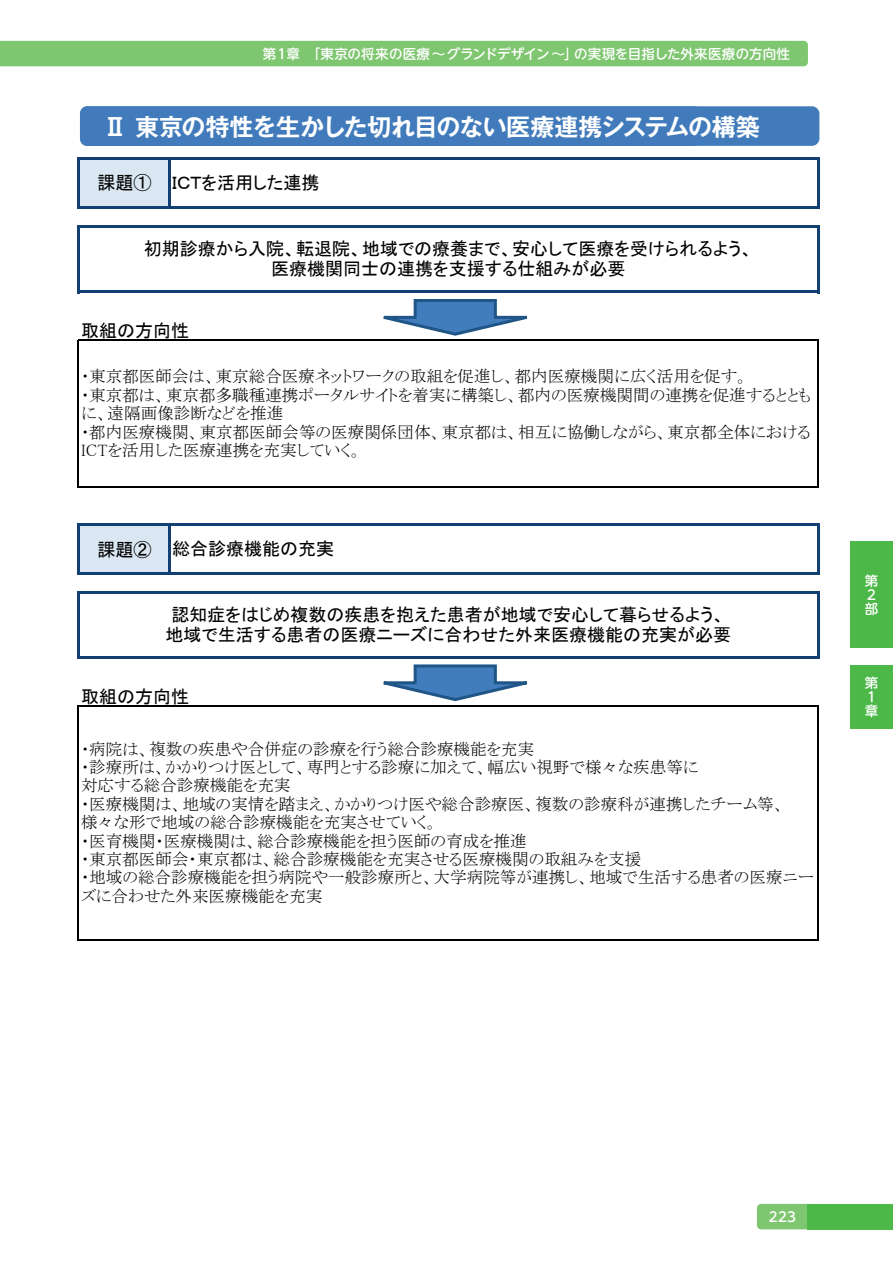
<style>
.page{position:relative;width:893px;height:1263px;background:#fff}
.page>*{position:absolute;margin:0;border:0;box-sizing:border-box;transform-origin:0 0}
.t1{font:700 24px "Gothic MB101 Pro De";letter-spacing:-.025em;color:#fff}
.t2{font:18px/19.8px "MS P Gothic";color:#000;text-align:center}
.t3{font:18px "MS P Gothic";letter-spacing:.005em;color:#fff}
.t4{font:16.5px/18.3px "MS P Mincho";color:#000}
.t5{font:500 13.5px/14.1px "UD Shin M Go Pro";letter-spacing:.005em;color:#fff}
</style>
<div class="page">
<div style="left:757px;top:1204px;width:56px;height:25px;background:#7fc670;border-radius:4px"></div>
<div style="left:808px;top:1204px;width:85px;height:25px;background:#4cb848"></div>
<div style="left:79px;top:158px;width:90px;height:49px;background:#dae7f2"></div>
<div style="left:79px;top:525px;width:90px;height:49px;background:#dae7f2"></div>
<hr style="left:77px;top:157px;width:3px;height:52px;background:#124074">
<hr style="left:817px;top:160px;width:3px;height:49px;background:#124074">
<hr style="left:77px;top:225px;width:3px;height:68px;background:#124074">
<hr style="left:817px;top:228px;width:3px;height:65px;background:#124074">
<hr style="left:77px;top:340px;width:2px;height:148px;background:#000">
<hr style="left:168px;top:160px;width:3px;height:49px;background:#124074">
<hr style="left:818px;top:341px;width:1px;height:147px;background:#000">
<hr style="left:77px;top:523px;width:3px;height:52px;background:#124074">
<hr style="left:817px;top:526px;width:3px;height:49px;background:#124074">
<hr style="left:77px;top:591px;width:3px;height:67px;background:#124074">
<hr style="left:817px;top:594px;width:3px;height:64px;background:#124074">
<hr style="left:77px;top:705px;width:2px;height:235px;background:#000">
<hr style="left:168px;top:526px;width:3px;height:49px;background:#124074">
<hr style="left:818px;top:707px;width:1px;height:233px;background:#000">
<hr style="left:80px;top:157px;width:740px;height:3px;background:#124074">
<hr style="left:80px;top:206px;width:740px;height:3px;background:#124074">
<hr style="left:80px;top:225px;width:740px;height:3px;background:#124074">
<hr style="left:80px;top:290px;width:740px;height:3px;background:#124074">
<hr style="left:79px;top:340px;width:740px;height:1px;background:#000">
<hr style="left:79px;top:486px;width:740px;height:2px;background:#000">
<hr style="left:80px;top:523px;width:740px;height:3px;background:#124074">
<hr style="left:80px;top:572px;width:740px;height:3px;background:#124074">
<hr style="left:80px;top:591px;width:740px;height:3px;background:#124074">
<hr style="left:80px;top:656px;width:740px;height:2px;background:#124074">
<hr style="left:79px;top:705px;width:740px;height:2px;background:#000">
<hr style="left:79px;top:939px;width:740px;height:1px;background:#000">
<svg style="left:383px;top:299px;width:144px;height:37px"></svg>
<svg style="left:383px;top:664px;width:144px;height:38px"></svg>
<div style="left:80px;top:106px;width:739px;height:40px;background:#417bbc;border-radius:7px"></div>
<div style="left:850px;top:542px;width:43px;height:106px;background:#4cb848"></div>
<div style="left:850px;top:665px;width:43px;height:64px;background:#4cb848"></div>
<div style="left:0;top:41px;width:808px;height:25px;background:#7fc670"></div>
<p class="t5" style="left:263px;top:46px;width:529px">第１章　「東京の将来の医療 ～ グランドデザイン ～」の実現を目指した外来医療の方向性</p>
<p class="t1" style="left:103px;top:107px;width:658px">Ⅱ 東京の特性を生かした切れ目のない医療連携システムの構築</p>
<p class="t3" style="left:93px;top:117px;width:503px">Ⅱ 東京の特性を生かした切れ目のない医療連携システムの構築</p>
<p class="t2" style="left:97px;top:173px;width:55px">課題①</p>
<p class="t2" style="left:172px;top:172px;width:149px">ＩＣＴを活用した連携</p>
<p class="t2" style="left:144px;top:239px;width:611px">初期診療から入院、転退院、地域での療養まで、安心して医療を受けられるよう、医療機関同士の連携を支援する仕組みが必要</p>
<p class="t2" style="left:81px;top:321px;width:109px">取組の方向性</p>
<p class="t4" style="left:81px;top:367px;width:732px">・東京都医師会は、東京総合医療ネットワークの取組を促進し、都内医療機関に広く活用を促す。<br>・東京都は、東京都多職種連携ポータルサイトを着実に構築し、都内の医療機関間の連携を促進するとともに、遠隔画像診断などを推進<br>・都内医療機関、東京都医師会等の医療関係団体、東京都は、相互に協働しながら、東京都全体におけるICTを活用した医療連携を充実していく。</p>
<p class="t2" style="left:97px;top:539px;width:55px">課題②</p>
<p class="t2" style="left:172px;top:539px;width:163px">総合診療機能の充実</p>
<p class="t2" style="left:166px;top:604px;width:567px">認知症をはじめ複数の疾患を抱えた患者が地域で安心して暮らせるよう、地域で生活する患者の医療ニーズに合わせた外来医療機能の充実が必要</p>
<p class="t2" style="left:81px;top:686px;width:109px">取組の方向性</p>
<p class="t4" style="left:81px;top:739px;width:735px">・病院は、複数の疾患や合併症の診療を行う総合診療機能を充実<br>・診療所は、かかりつけ医として、専門とする診療に加えて、幅広い視野で様々な疾患等に<br>対応する総合診療機能を充実<br>・医療機関は、地域の実情を踏まえ、かかりつけ医や総合診療医、複数の診療科が連携したチーム等、<br>様々な形で地域の総合診療機能を充実させていく。<br>・医育機関・医療機関は、総合診療機能を担う医師の育成を推進<br>・東京都医師会・東京都は、総合診療機能を充実させる医療機関の取組みを支援<br>・地域の総合診療機能を担う病院や一般診療所と、大学病院等が連携し、地域で生活する患者の医療ニーズに合わせた外来医療機能を充実</p>
<p class="t5" style="left:865px;top:573px;width:15px">第<br>２部</p>
<p class="t5" style="left:865px;top:675px;width:15px">第<br>１章</p>
<p class="t5" style="left:769px;top:1209px;width:29px">223</p>
</div>
